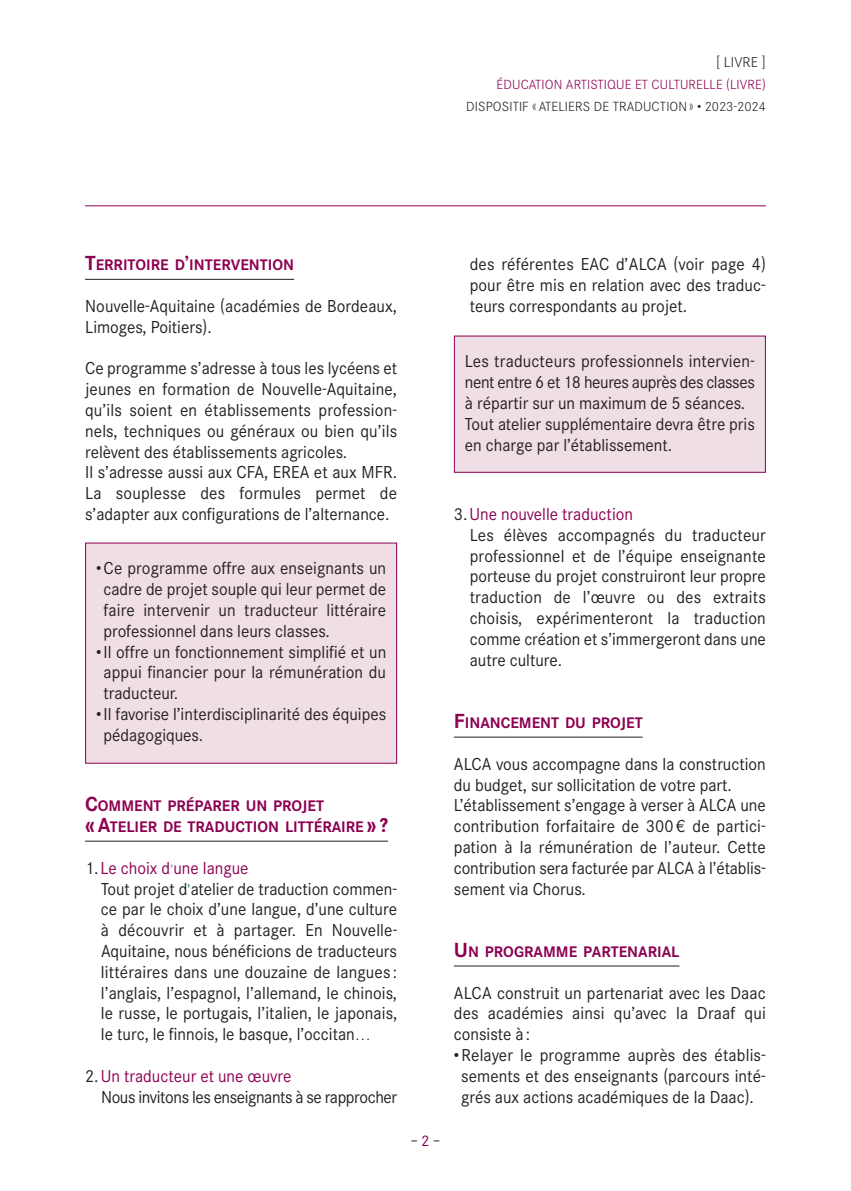
<style>
.page{position:relative;width:851px;height:1191px;background:#fff}
.page>*{position:absolute;margin:0;border:0;box-sizing:border-box;transform-origin:0 0}
.t1{font:17px/20.8px "Corporate S";color:#231f20;scale:.95 1}
.t2{font:17px/20.8px "Corporate S";letter-spacing:-.025em;color:#231f20;scale:.95 1}
.t3{font:700 15px/20.8px "Corporate S";color:#8d0052}
.t4{font:15px "Corporate S";color:#231f20}
.t5{font:300 14px "Corporate S";letter-spacing:.01em;color:#231f20}
.t6{font:300 13px "Corporate S";letter-spacing:.01em;color:#231f20}
.t7{font:300 13px "Corporate S";letter-spacing:.01em;color:#8d0052}
.s1{font-size:20px}
.s2{color:#8d0052}
.s3{font-weight:300;font-size:13px;color:#199ea0}
.s4{font-size:15px;color:#199ea0}
</style>
<div class="page">
<hr style="left:85px;top:279px;width:209px;height:1px;background:#231f20">
<hr style="left:85px;top:840px;width:303px;height:1px;background:#231f20">
<hr style="left:454px;top:736px;width:188px;height:1px;background:#231f20">
<hr style="left:454px;top:965px;width:225px;height:1px;background:#231f20">
<hr style="left:85px;top:205px;width:680px;height:1px;background:#8d0052">
<div style="left:86px;top:543px;width:310px;height:219px;background:#f0dee6"></div>
<div style="left:85px;top:542px;width:312px;height:221px;border:1px solid #8d0052"></div>
<div style="left:455px;top:336px;width:309px;height:136px;background:#f0dee6"></div>
<div style="left:454px;top:335px;width:311px;height:138px;border:1px solid #8d0052"></div>
<p class="t5" style="left:716px;top:54px;width:51px">[ LIVRE ]</p>
<p class="t7" style="left:496px;top:77px;width:271px">ÉDUCATION ARTISTIQUE ET CULTURELLE (LIVRE)</p>
<p class="t6" style="left:466px;top:99px;width:301px">DISPOSITIF « ATELIERS DE TRADUCTION» • 2023-2024</p>
<p class="t3" style="left:85px;top:255px;width:210px"><span class="s1">T</span>ERRITOIRE D<span class="s1">’</span>INTERVENTION</p>
<p class="t1" style="left:85px;top:297px;width:330px">Nouvelle-Aquitaine (académies de Bordeaux,<br>Limoges, Poitiers).</p>
<p class="t1" style="left:85px;top:360px;width:330px">Ce programme s’adresse à tous les lycéens et jeunes en formation de Nouvelle-Aquitaine, qu’ils soient en établissements profession&shy;nels, techniques ou généraux ou bien qu’ils relèvent des établissements agricoles.<br>Il s’adresse aussi aux CFA, EREA et aux MFR.<br>La souplesse des formules permet de s’adapter aux configurations de l’alternance.</p>
<p class="t1" style="left:103px;top:560px;width:299px;text-align:justify;text-indent:-7px">• Ce programme offre aux enseignants un cadre de projet souple qui leur permet de faire intervenir un traducteur littéraire professionnel dans leurs classes.</p>
<p class="t1" style="left:103px;top:643px;width:299px;text-align:justify;text-indent:-7px">• Il offre un fonctionnement simplifié et un appui financier pour la rémunération du traducteur.</p>
<p class="t1" style="left:103px;top:705px;width:299px;text-indent:-7px">• Il favorise l’interdisciplinarité des équipes pédagogiques.</p>
<p class="t3" style="left:85px;top:795px;width:304px"><span class="s1">C</span>OMMENT PRÉPARER UN PROJET <span class="s1">«A</span>TELIER DE TRADUCTION LITTÉRAIRE <span class="s1">»?</span></p>
<p class="t1" style="left:101px;top:859px;width:313px;text-indent:-16px">1. <span class="s2">Le choix d</span><span class="s3">’</span><span class="s2">une langue<br></span>Tout projet d<span class="s4">’</span>atelier de traduction commen&shy;ce par le choix d’une langue, d’une culture à découvrir et à partager. En Nouvelle-Aquitaine, nous bénéficions de traducteurs littéraires dans une douzaine de langues : l’anglais, l’espagnol, l’allemand, le chinois, le russe, le portugais, l’italien, le japonais, le turc, le finnois, le basque, l’occitan…</p>
<p class="t2" style="left:101px;top:1067px;width:313px;text-indent:-16px">2.<span class="s2">Un traducteur et une œuvre<br></span>Nous invitons les enseignants à se rapprocher</p>
<p class="t4" style="left:411px;top:1134px;width:30px">– <span class="s2">2</span> –</p>
<p class="t1" style="left:469px;top:256px;width:313px;text-align:justify">des référentes EAC d’ALCA (voir page 4) pour être mis en relation avec des traduc&shy;teurs correspondants au projet.</p>
<p class="t1" style="left:465px;top:353px;width:307px">Les traducteurs professionnels intervien&shy;nent entre 6 et 18 heures auprès des classes à répartir sur un maximum de 5 séances.<br>Tout atelier supplémentaire devra être pris en charge par l’établissement.</p>
<p class="t1" style="left:469px;top:505px;width:313px;text-indent:-16px">3.<span class="s2">Une nouvelle traduction<br></span>Les élèves accompagnés du traducteur professionnel et de l’équipe enseignante porteuse du projet construiront leur propre traduction de l’œuvre ou des extraits choisis, expérimenteront la traduction comme création et s’immergeront dans une autre culture.</p>
<p class="t3" style="left:454px;top:712px;width:190px"><span class="s1">F</span>INANCEMENT DU PROJET</p>
<p class="t1" style="left:454px;top:755px;width:330px">ALCA vous accompagne dans la construction du budget, sur sollicitation de votre part.<br>L’établissement s’engage à verser à ALCA une contribution forfaitaire de 300 € de partici&shy;pation à la rémunération de l’auteur. Cette contribution sera facturée par ALCA à l’établis&shy;sement via Chorus.</p>
<p class="t3" style="left:454px;top:941px;width:227px"><span class="s1">U</span>N PROGRAMME PARTENARIAL</p>
<p class="t1" style="left:454px;top:984px;width:330px;text-align:justify">ALCA construit un partenariat avec les Daac des académies ainsi qu’avec la Draaf qui consiste à :</p>
<p class="t1" style="left:454px;top:1046px;width:330px;text-align:center">• Relayer le programme auprès des établis&shy;sements et des enseignants (parcours inté&shy;grés aux actions académiques de la Daac).</p>
</div>
